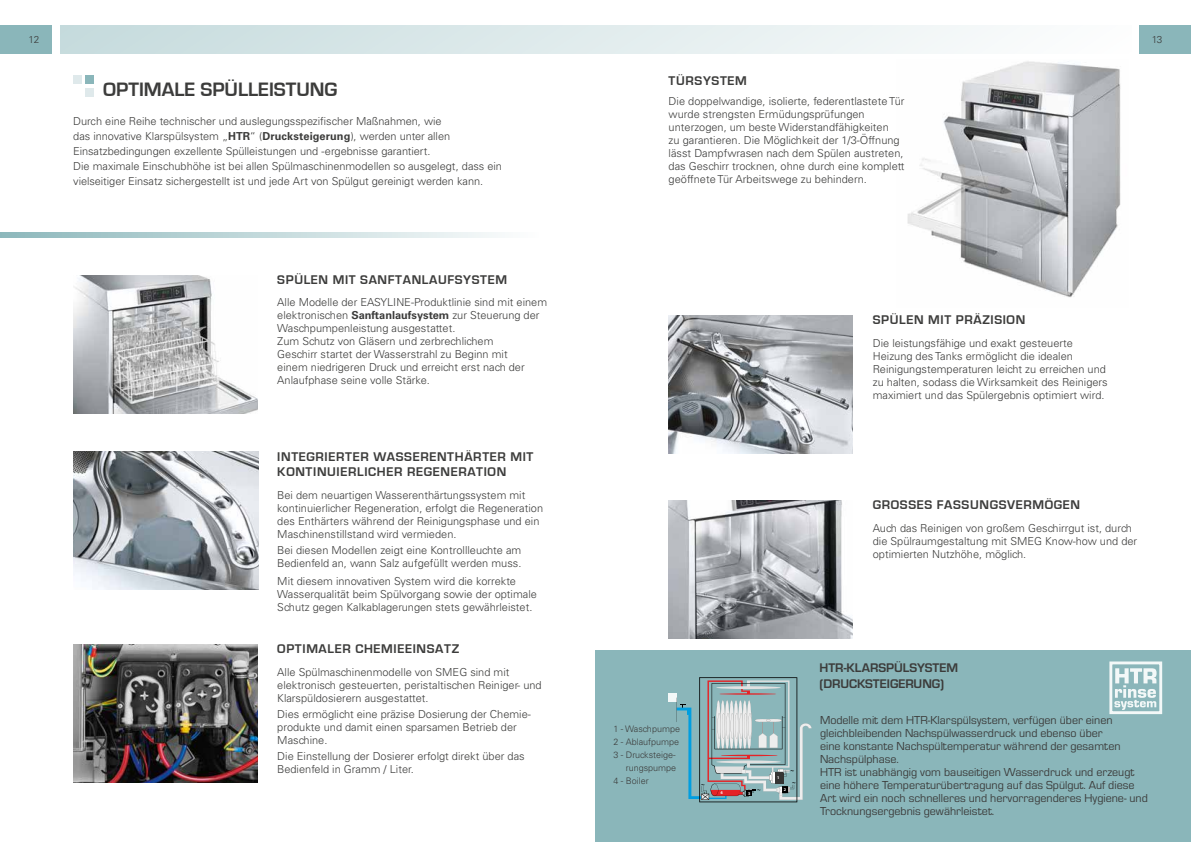
<style>
.page{position:relative;width:1191px;height:842px;background:#fff}
.page>*{position:absolute;margin:0;border:0;box-sizing:border-box;transform-origin:0 0}
.t1{font:700 20px "Eurostile";color:#3c3c3b}
.t2{font:700 13px/15.6px "Eurostile";letter-spacing:.05em;color:#3c3c3b}
.t3{font:700 13px/15.6px "Eurostile T";color:#3c3c3b}
.t4{font:12px/13px "Eurostile T";color:#3c3c3b}
.t5{font:300 11px/13px "Univers LT Std";color:#3c3c3b}
.t6{font:300 11px/13px "Univers";color:#3c3c3b}
.t7{font:300 10px "Univers LT Std";color:#3c3c3b}
.t8{font:300 9px "Univers LT Std";color:#3c3c3b}
.t9{font:6.3px/12.4px "Arial";color:#000}
.t10{font:700 4.2px "Myriad Pro";color:#fff}
.s1{font-family:"Univers";font-weight:700}
</style>
<div class="page">
<img style="left:907px;top:61px;width:214px;height:237px">
<img style="left:73px;top:644px;width:184px;height:138px">
<div style="left:60px;top:26px;width:1071px;height:28px;background:linear-gradient(to right,#c5dbdd,#fdfefe)"></div>
<div style="left:0;top:26px;width:51px;height:28px;background:#8ab6ba"></div>
<div style="left:1140px;top:26px;width:51px;height:28px;background:#8ab6ba"></div>
<img style="left:73px;top:275px;width:184px;height:138px">
<div style="left:73px;top:76px;width:9px;height:8px;background:#dfe9eb"></div>
<div style="left:85px;top:76px;width:9px;height:8px;background:#8ab6ba"></div>
<div style="left:85px;top:88px;width:9px;height:9px;background:#dfe9eb"></div>
<svg style="left:0;top:232px;width:496px;height:5px;background:#c0d7d9"></svg>
<img style="left:74px;top:452px;width:184px;height:138px">
<img style="left:668px;top:501px;width:185px;height:138px">
<img style="left:668px;top:316px;width:185px;height:138px">
<div style="left:595px;top:650px;width:596px;height:192px;background:#8ab6ba"></div>
<div style="left:668px;top:694px;width:9px;height:8px;background:#f3f8f8"></div>
<div style="left:1109px;top:661px;width:53px;height:53px;border:3px solid #f3f8f8"></div>
<svg style="left:1114px;top:668px;width:42px;height:42px"></svg>
<svg style="left:676px;top:677px;width:135px;height:125px"></svg>
<p class="t7" style="left:29px;top:34px;width:12px">12</p>
<p class="t7" style="left:1151px;top:34px;width:12px">13</p>
<h1 class="t1" style="left:103px;top:79px;width:236px">OPTIMALE SPÜLLEISTUNG</h1>
<p class="t5" style="left:73px;top:114px;width:430px;line-height:15px">Durch eine Reihe technischer und auslegungsspezifischer Maßnahmen, wie<br>das innovative Klarspülsystem „<span class="s1">HTR</span>“ (<span class="s1">Drucksteigerung</span>), werden unter allen Einsatzbedingungen exzellente Spülleistungen und -ergebnisse garantiert.<br>Die maximale Einschubhöhe ist bei allen Spülmaschinenmodellen so ausgelegt, dass ein vielseitiger Einsatz sichergestellt ist und jede Art von Spülgut gereinigt werden kann.</p>
<p class="t2" style="left:277px;top:272px;width:231px">SPÜLEN MIT SANFTANLAUFSYSTEM</p>
<p class="t5" style="left:277px;top:295px;width:271px">Alle Modelle der EASYLINE-Produktlinie sind mit einem elektronischen <span class="s1">Sanftanlaufsystem</span> zur Steuerung der Waschpumpenleistung ausgestattet.<br>Zum Schutz von Gläsern und zerbrechlichem<br>Geschirr startet der Wasserstrahl zu Beginn mit<br>einem niedrigeren Druck und erreicht erst nach der Anlaufphase seine volle Stärke.</p>
<p class="t2" style="left:277px;top:449px;width:258px">INTEGRIERTER WASSERENTHÄRTER MIT<br>KONTINUIERLICHER REGENERATION</p>
<p class="t6" style="left:277px;top:488px;width:267px">Bei dem neuartigen Wasserenthärtungssystem mit kontinuierlicher Regeneration, erfolgt die Regeneration des Enthärters während der Reinigungsphase und ein Maschinenstillstand wird vermieden.</p>
<p class="t6" style="left:277px;top:543px;width:246px">Bei diesen Modellen zeigt eine Kontrollleuchte am<br>Bedienfeld an, wann Salz aufgefüllt werden muss.</p>
<p class="t6" style="left:277px;top:575px;width:261px">Mit diesem innovativen System wird die korrekte<br>Wasserqualität beim Spülvorgang sowie der optimale<br>Schutz gegen Kalkablagerungen stets gewährleistet.</p>
<p class="t2" style="left:277px;top:641px;width:183px">OPTIMALER CHEMIEEINSATZ</p>
<p class="t5" style="left:277px;top:666px;width:266px">Alle Spülmaschinenmodelle von SMEG sind mit elektronisch gesteuerten, peristaltischen Reiniger- und<br>Klarspüldosierern ausgestattet.</p>
<p class="t5" style="left:277px;top:707px;width:255px">Dies ermöglicht eine präzise Dosierung der Chemie&shy;produkte und damit einen sparsamen Betrieb der<br>Maschine.</p>
<p class="t5" style="left:277px;top:749px;width:249px">Die Einstellung der Dosierer erfolgt direkt über das<br>Bedienfeld in Gramm / Liter.</p>
<p class="t2" style="left:668px;top:73px;width:80px">TÜRSYSTEM</p>
<p class="t5" style="left:668px;top:94px;width:237px">Die doppelwandige, isolierte, federentlastete Tür wurde strengsten Ermüdungsprüfungen unterzogen, um beste Widerstandfähigkeiten<br>zu garantieren. Die Möglichkeit der 1/3-Öffnung lässt Dampfwrasen nach dem Spülen austreten, das Geschirr trocknen, ohne durch eine komplett geöffnete Tür Arbeitswege zu behindern.</p>
<p class="t2" style="left:873px;top:312px;width:154px">SPÜLEN MIT PRÄZISION</p>
<p class="t5" style="left:873px;top:337px;width:236px">Die leistungsfähige und exakt gesteuerte Heizung des Tanks ermöglicht die idealen Reinigungstemperaturen leicht zu erreichen und zu halten, sodass die Wirksamkeit des Reinigers maximiert und das Spülergebnis optimiert wird.</p>
<p class="t2" style="left:873px;top:497px;width:209px">GROSSES FASSUNGSVERMÖGEN</p>
<p class="t5" style="left:873px;top:522px;width:266px">Auch das Reinigen von großem Geschirrgut ist, durch die Spülraumgestaltung mit SMEG Know-how und der optimierten Nutzhöhe, möglich.</p>
<p class="t8" style="left:613px;top:723px;width:68px">1 - Waschpumpe</p>
<p class="t8" style="left:613px;top:736px;width:67px">2 - Ablaufpumpe</p>
<p class="t8" style="left:613px;top:749px;width:64px">3 - Drucksteige-</p>
<p class="t8" style="left:626px;top:762px;width:52px">rungspumpe</p>
<p class="t8" style="left:613px;top:775px;width:37px">4 - Boiler</p>
<p class="t9" style="left:701px;top:778px;width:5px">~</p>
<p class="t10" style="left:720px;top:790px;width:4px">4</p>
<p class="t10" style="left:748px;top:790px;width:4px">3</p>
<p class="t10" style="left:777px;top:775px;width:4px">1</p>
<p class="t9" style="left:790px;top:765px;width:7px">~ ~</p>
<p class="t10" style="left:783px;top:787px;width:4px">2</p>
<p class="t3" style="left:819px;top:660px;width:140px">HTR-KLARSPÜLSYSTEM (DRUCKSTEIGERUNG)</p>
<p class="t4" style="left:820px;top:714px;width:329px">Modelle mit dem HTR-Klarspülsystem, verfügen über einen gleichbleibenden Nachspülwasserdruck und ebenso über<br>eine konstante Nachspültemperatur während der gesamten Nachspülphase.<br>HTR ist unabhängig vom bauseitigen Wasserdruck und erzeugt eine höhere Temperaturübertragung auf das Spülgut. Auf diese Art wird ein noch schnelleres und hervorragenderes Hygiene- und Trocknungsergebnis gewährleistet.</p>
</div>
